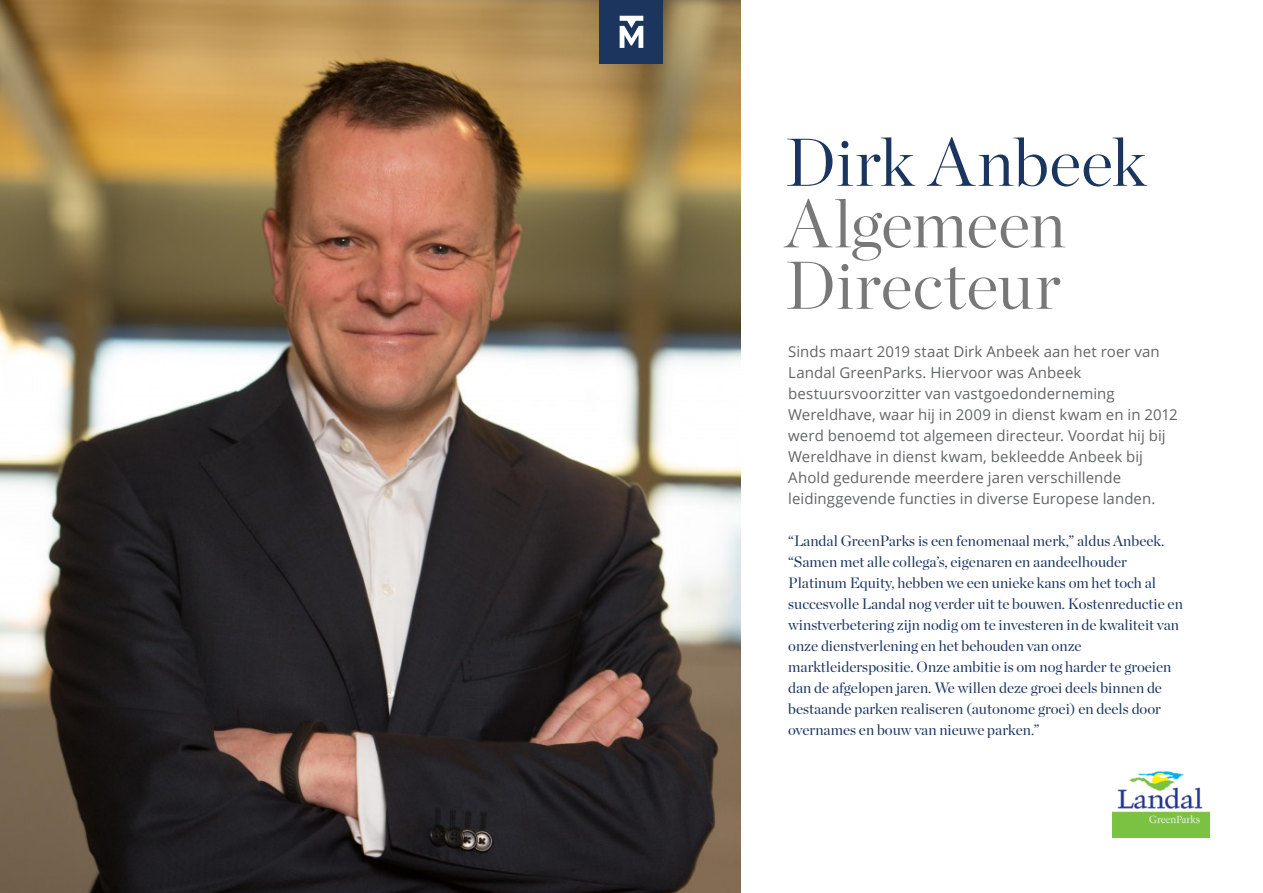
<style>
.page{position:relative;width:1263px;height:893px;background:#fff}
.page>*{position:absolute;margin:0;border:0;box-sizing:border-box;transform-origin:0 0}
.t1{font:300 67.5px/61.5px "Chronicle Display";color:#787878}
.t2{font:300 67.5px "Chronicle Display";color:#1a355f}
.t3{font:15px/21px "Chronicle Display";color:#1a355f}
.t4{font:15px/21px "Open Sans";letter-spacing:.005em;color:#636466}
</style>
<div class="page">
<img style="left:0;top:0;width:740px;height:893px">
<div style="left:600px;top:0;width:63px;height:64px;background:#1c355e"></div>
<svg style="left:620px;top:16px;width:23px;height:32px"></svg>
<img style="left:1113px;top:771px;width:96px;height:67px">
<h1 class="t2" style="left:785px;top:111px;width:362px">Dirk Anbeek</h1>
<h1 class="t1" style="left:785px;top:188px;width:282px">Algemeen<br>Directeur</h1>
<p class="t4" style="left:788px;top:341px;width:391px">Sinds maart 2019 staat Dirk Anbeek aan het roer van Landal GreenParks. Hiervoor was Anbeek bestuursvoorzitter van vastgoedonderneming Wereldhave, waar hij in 2009 in dienst kwam en in 2012 werd benoemd tot algemeen directeur. Voordat hij bij Wereldhave in dienst kwam, bekleedde Anbeek bij Ahold gedurende meerdere jaren verschillende leidinggevende functies in diverse Europese landen.</p>
<p class="t3" style="left:788px;top:529px;width:396px">“Landal GreenParks is een fenomenaal merk,” aldus Anbeek. “Samen met alle collega’s, eigenaren en aandeelhouder Platinum Equity, hebben we een unieke kans om het toch al succesvolle Landal nog verder uit te bouwen. Kostenreductie en winstverbetering zijn nodig om te investeren in de kwaliteit van onze dienstverlening en het behouden van onze marktleiderspositie. Onze ambitie is om nog harder te groeien dan de afgelopen jaren. We willen deze groei deels binnen de bestaande parken realiseren (autonome groei) en deels door overnames en bouw van nieuwe parken.”</p>
</div>
